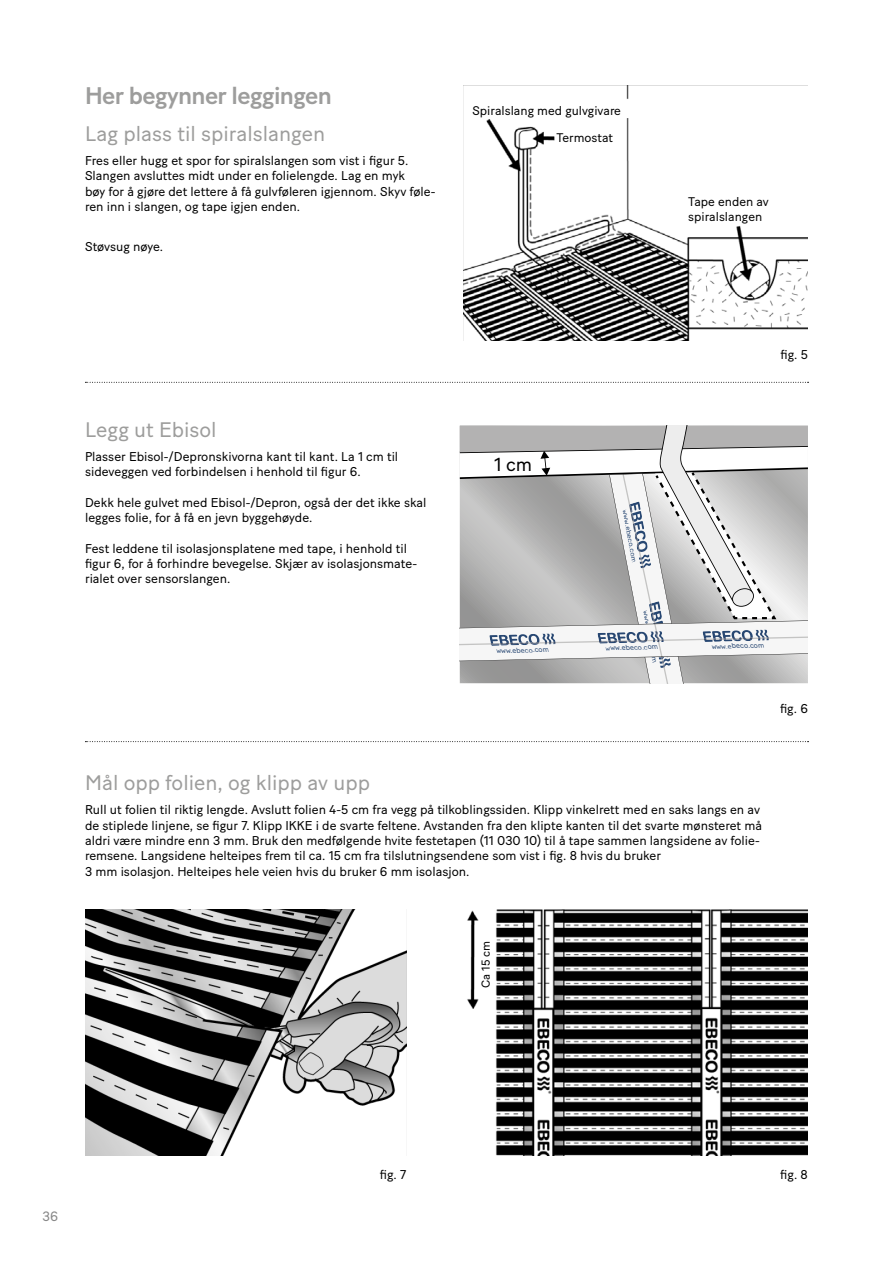
<style>
.page{position:relative;width:893px;height:1263px;background:#fff}
.page>*{position:absolute;margin:0;border:0;box-sizing:border-box;transform-origin:0 0}
.t1{font:500 24px "Baton Turbo";letter-spacing:-.025em;color:#9d9d9c}
.t2{font:21px "Baton Turbo";color:#9d9d9c}
.t3{font:18.9px "Baton Turbo";color:#000}
.t4{font:13.5px "Baton Turbo";color:#878787}
.t5{font:12.75px/15.3px "Baton Turbo";color:#000}
.t6{font:12.45px/15px "Baton Turbo";color:#000}
.t7{font:11.55px "Baton Turbo";color:#000}
.t8{font:italic 7.5px "Baton Turbo";color:#274772}
.t9{font:7.5px "Baton Turbo";color:#274772}
</style>
<div class="page">
<img style="left:85px;top:909px;width:321px;height:247px">
<img style="left:463px;top:85px;width:345px;height:256px">
<div style="left:681px;top:189px;width:122px;height:36px;background:#fff"></div>
<div style="left:470px;top:101px;width:187px;height:16px;background:#fff"></div>
<div style="left:555px;top:129px;width:69px;height:16px;background:#fff"></div>
<img style="left:467px;top:909px;width:341px;height:247px">
<div style="left:478px;top:929px;width:14px;height:62px;background:#fff"></div>
<svg style="left:85px;top:382px;width:723px;height:1px"></svg>
<svg style="left:85px;top:741px;width:723px;height:1px"></svg>
<svg style="left:460px;top:426px;width:348px;height:257px"></svg>
<h1 class="t1" style="left:85px;top:78px;width:248px">Her begynner leggingen</h1>
<h2 class="t2" style="left:85px;top:118px;width:242px">Lag plass til spiralslangen</h2>
<p class="t5" style="left:85px;top:152px;width:352px">Fres eller hugg et spor for spiralslangen som vist i figur 5.<br>Slangen avsluttes midt under en folielengde. Lag en myk<br>bøy for å gjøre det lettere å få gulvføleren igjennom. Skyv føle&shy;ren inn i slangen, og tape igjen enden.</p>
<p class="t5" style="left:85px;top:238px;width:80px">Støvsug nøye.</p>
<p class="t6" style="left:556px;top:96px;width:66px;line-height:26.8px;text-indent:-84px">Spiralslang med gulvgivare<br>Termostat</p>
<p class="t6" style="left:688px;top:193px;width:82px">Tape enden av spiralslangen</p>
<p class="t5" style="left:780px;top:345px;width:29px">fig. 5</p>
<h2 class="t2" style="left:85px;top:413px;width:133px">Legg ut Ebisol</h2>
<p class="t5" style="left:85px;top:447px;width:315px">Plasser Ebisol-/Depronskivorna kant til kant. La 1 cm til sideveggen ved forbindelsen i henhold til figur 6.</p>
<p class="t5" style="left:85px;top:493px;width:343px">Dekk hele gulvet med Ebisol-/Depron, også der det ikke skal legges folie, for å få en jevn byggehøyde.</p>
<p class="t5" style="left:85px;top:539px;width:334px">Fest leddene til isolasjonsplatene med tape, i henhold til figur 6, for å forhindre bevegelse. Skjær av isolasjonsmate&shy;rialet over sensorslangen.</p>
<h3 class="t3" style="left:494px;top:450px;width:40px">1 cm</h3>
<p class="t9" style="left:631px;top:509px;width:55px;rotate:80deg">www.ebeco.com</p>
<p class="t9" style="left:651px;top:610px;width:55px;rotate:80deg">www.ebeco.com</p>
<p class="t8" style="left:497px;top:645px;width:54px;rotate:-1deg">www.ebeco.com</p>
<p class="t8" style="left:606px;top:642px;width:54px;rotate:-1deg">www.ebeco.com</p>
<p class="t8" style="left:712px;top:640px;width:54px;rotate:-1deg">www.ebeco.com</p>
<p class="t5" style="left:780px;top:700px;width:29px">fig. 6</p>
<h2 class="t2" style="left:85px;top:767px;width:286px">Mål opp folien, og klipp av upp</h2>
<p class="t5" style="left:85px;top:801px;width:679px">Rull ut folien til riktig lengde. Avslutt folien 4-5 cm fra vegg på tilkoblingssiden. Klipp vinkelrett med en saks langs en av de stiplede linjene, se figur 7. Klipp IKKE i de svarte feltene. Avstanden fra den klipte kanten til det svarte mønsteret må aldri være mindre enn 3 mm. Bruk den medfølgende hvite festetapen (11 030 10) til å tape sammen langsidene av folie&shy;remsene. Langsidene helteipes frem til ca. 15 cm fra tilslutningsendene som vist i fig. 8 hvis du bruker<br>3 mm isolasjon. Helteipes hele veien hvis du bruker 6 mm isolasjon.</p>
<p class="t7" style="left:477px;top:988px;width:49px;rotate:-90deg">Ca 15 cm</p>
<p class="t4" style="left:43px;top:1206px;width:17px">36</p>
<p class="t5" style="left:380px;top:1165px;width:28px">fig. 7</p>
<p class="t5" style="left:780px;top:1165px;width:29px">fig. 8</p>
</div>
